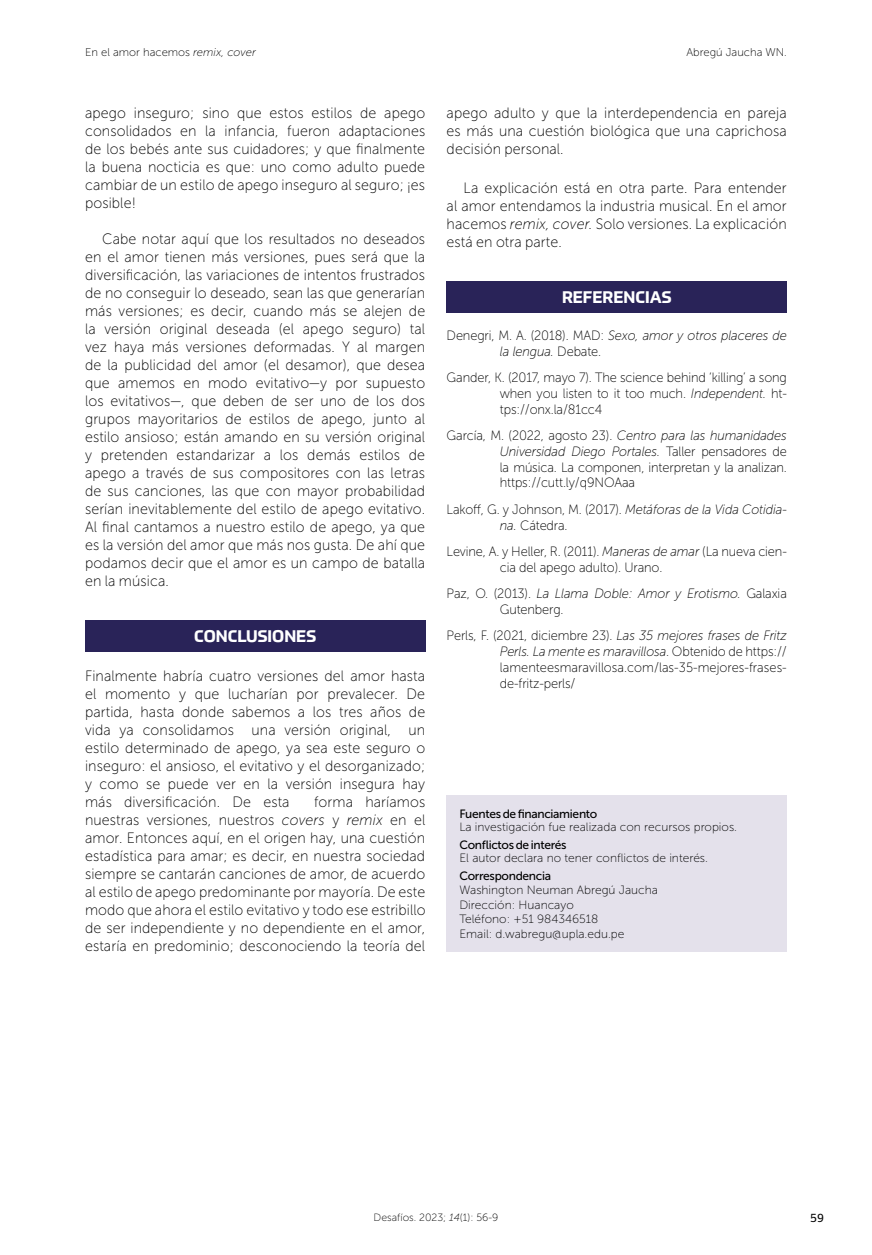
<style>
.page{position:relative;width:872px;height:1255px;background:#fff}
.page>*{position:absolute;margin:0;border:0;box-sizing:border-box;transform-origin:0 0}
.t1{font:700 16.5px "Prometo";color:#fff}
.t2{font:15px/18px "Museo Sans 100";letter-spacing:.01em;color:#000;text-align:justify;scale:.95 1}
.t3{font:13.5px/15.8px "Museo Sans 100";letter-spacing:-.01em;color:#000;text-align:justify;scale:.95 1}
.t4{font:italic 13.5px/15.8px "Museo Sans 100";letter-spacing:-.01em;color:#000;scale:.95 1}
.t5{font:12px/14.4px "Museo Sans 100";color:#000}
.t6{font:12px "Museo Sans 500";letter-spacing:-.025em;color:#000}
.t7{font:500 12px "Prelo";color:#000}
.t8{font:11.25px "Museo Sans 100";color:#000}
.t9{font:10.5px "Museo Sans 100";color:#000}
.s1{font-style:italic}
.s2{font-style:normal}
</style>
<div class="page">
<div style="left:85px;top:620px;width:340px;height:32px;background:#292358"></div>
<div style="left:446px;top:281px;width:341px;height:32px;background:#292358"></div>
<div style="left:446px;top:795px;width:341px;height:156px;background:#e4e1eb"></div>
<p class="t8" style="left:85px;top:46px;width:172px">En el amor hacemos <span class="s1">remix, cover</span></p>
<p class="t8" style="left:686px;top:46px;width:102px">Abregú Jaucha WN.</p>
<p class="t2" style="left:85px;top:104px;width:359px">apego inseguro; sino que estos estilos de apego consolidados en la infancia, fueron adaptaciones de los bebés ante sus cuidadores; y que finalmente la buena nocticia es que: uno como adulto puede cambiar de un estilo de apego inseguro al seguro; ¡es posible!</p>
<p class="t2" style="left:85px;top:230px;width:359px;text-indent:17px">Cabe notar aquí que los resultados no deseados en el amor tienen más versiones, pues será que la diversificación, las variaciones de intentos frustrados de no conseguir lo deseado, sean las que generarían más versiones; es decir, cuando más se alejen de la versión original deseada (el apego seguro) tal vez haya más versiones deformadas. Y al margen de la publicidad del amor (el desamor), que desea que amemos en modo evitativo—y por supuesto los evitativos—, que deben de ser uno de los dos grupos mayoritarios de estilos de apego, junto al estilo ansioso; están amando en su versión original y pretenden estandarizar a los demás estilos de apego a través de sus compositores con las letras de sus canciones, las que con mayor probabilidad serían inevitablemente del estilo de apego evitativo.<br>Al final cantamos a nuestro estilo de apego, ya que es la versión del amor que más nos gusta. De ahí que podamos decir que el amor es un campo de batalla en la música.</p>
<p class="t1" style="left:194px;top:625px;width:123px">CONCLUSIONES</p>
<p class="t2" style="left:85px;top:667px;width:359px">Finalmente habría cuatro versiones del amor hasta el momento y que lucharían por prevalecer. De partida, hasta donde sabemos a los tres años de vida ya consolidamos una versión original, un estilo determinado de apego, ya sea este seguro o inseguro: el ansioso, el evitativo y el desorganizado; y como se puede ver en la versión insegura hay más diversificación. De esta</p>
<p class="t2" style="left:85px;top:793px;width:360px;text-indent:229px">forma haríamos nuestras versiones, nuestros <span class="s1">covers</span> y <span class="s1">remix</span> en el amor. Entonces aquí, en el origen hay, una cuestión estadística para amar; es decir, en nuestra sociedad siempre se cantarán canciones de amor, de acuerdo al estilo de apego predominante por mayoría. De este modo que ahora el estilo evitativo y todo ese estribillo de ser independiente y no dependiente en el amor, estaría en predominio; desconociendo la teoría del</p>
<p class="t2" style="left:446px;top:104px;width:359px">apego adulto y que la interdependencia en pareja es más una cuestión biológica que una caprichosa decisión personal.</p>
<p class="t2" style="left:446px;top:179px;width:359px;text-indent:17px">La explicación está en otra parte. Para entender al amor entendamos la industria musical. En el amor hacemos <span class="s1">remix, cover.</span> Solo versiones. La explicación está en otra parte.</p>
<p class="t1" style="left:562px;top:287px;width:111px">REFERENCIAS</p>
<p class="t4" style="left:500px;top:328px;width:304px;text-indent:-53px"><span class="s2">Denegri, M. A. (2018). MAD:</span> Sexo, amor y otros placeres de la lengua. <span class="s2">Debate.</span></p>
<p class="t3" style="left:500px;top:370px;width:304px;text-indent:-53px">Gander, K. (2017, mayo 7). The science behind ‘killing’ a song when you listen to it too much. <span class="s1">Independent.</span> ht&shy;tps://onx.la/81cc4</p>
<p class="t3" style="left:500px;top:428px;width:304px;text-indent:-53px">García, M. (2022, agosto 23). <span class="s1">Centro para las humanidades Universidad Diego Portales.</span> Taller pensadores de la música. La componen, interpretan y la analizan. https://cutt.ly/q9NOAaa</p>
<p class="t3" style="left:500px;top:501px;width:304px;text-indent:-53px">Lakoff, G. y Johnson, M. (2017). <span class="s1">Metáforas de la Vida Cotidia&shy;na.</span> Cátedra.</p>
<p class="t3" style="left:500px;top:543px;width:304px;text-indent:-53px">Levine, A. y Heller, R. (2011). <span class="s1">Maneras de amar</span> (La nueva cien&shy;cia del apego adulto). Urano.</p>
<p class="t3" style="left:500px;top:586px;width:304px;text-indent:-53px">Paz, O. (2013). <span class="s1">La Llama Doble: Amor y Erotismo.</span> Galaxia<br>Gutenberg.</p>
<p class="t3" style="left:500px;top:628px;width:304px;text-indent:-53px">Perls, F. (2021, diciembre 23). <span class="s1">Las 35 mejores frases de Fritz Perls. La mente es maravillosa</span>. Obtenido de https:// lamenteesmaravillosa.com/las-35-mejores-frases&shy;de-fritz-perls/</p>
<p class="t6" style="left:459px;top:806px;width:139px">Fuentes de financiamiento</p>
<p class="t5" style="left:459px;top:819px;width:279px">La investigación fue realizada con recursos propios.</p>
<p class="t6" style="left:459px;top:838px;width:109px">Conflictos de interés</p>
<p class="t5" style="left:459px;top:851px;width:250px">El autor declara no tener conflictos de interés.</p>
<p class="t6" style="left:459px;top:869px;width:93px">Correspondencia</p>
<p class="t5" style="left:459px;top:883px;width:200px">Washington Neuman Abregú Jaucha<br>Dirección: Huancayo<br>Teléfono: +51 984346518<br>Email: d.wabregu@upla.edu.pe</p>
<p class="t9" style="left:374px;top:1211px;width:126px">Desafíos. 2023; <span class="s1">14</span>(1): 56-9</p>
<p class="t7" style="left:810px;top:1210px;width:15px">59</p>
</div>
